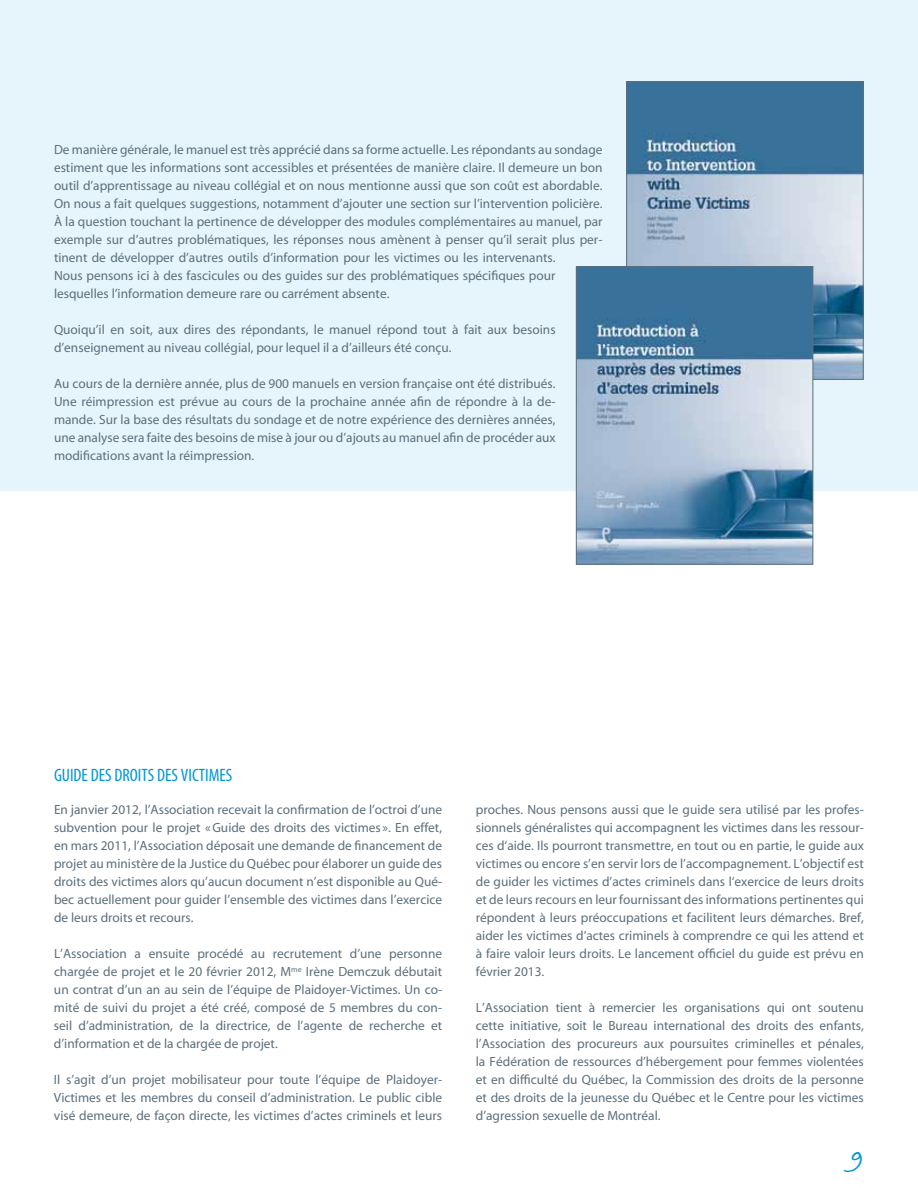
<style>
.page{position:relative;width:918px;height:1188px;background:#fff}
.page>*{position:absolute;margin:0;border:0;box-sizing:border-box;transform-origin:0 0}
.t1{font:24px "Bradley Hand ITCTT Bold";color:#0096d6}
.t2{font:18px "Myriad MM 400 300";color:#0096d6}
.t3{font:13.35px/18px "Myriad MM 400 600";color:#5c6f7c;text-align:justify}
</style>
<div class="page">
<div style="left:0;top:0;width:918px;height:490px;background:#e6f5fb"></div>
<img style="left:628px;top:83px;width:234px;height:295px">
<div style="left:626px;top:81px;width:238px;height:299px;border:1px solid #5c6f7c"></div>
<img style="left:578px;top:268px;width:233px;height:295px">
<div style="left:576px;top:266px;width:237px;height:299px;border:1px solid #5c6f7c"></div>
<p class="t3" style="left:54px;top:141px;width:550px;text-align:left">De manière générale, le manuel est très apprécié dans sa forme actuelle. Les répondants au sondage estiment que les informations sont accessibles et présentées de manière claire. Il demeure un bon outil d’apprentissage au niveau collégial et on nous mentionne aussi que son coût est abordable.<br>On nous a fait quelques suggestions, notamment d’ajouter une section sur l’intervention policière.<br>À la question touchant la pertinence de développer des modules complémentaires au manuel, par exemple sur d’autres problématiques, les réponses nous amènent à penser qu’il serait plus per&shy;tinent de développer d’autres outils d’information pour les victimes ou les intervenants.<br>Nous pensons ici à des fascicules ou des guides sur des problématiques spécifiques pour lesquelles l’information demeure rare ou carrément absente.</p>
<p class="t3" style="left:54px;top:321px;width:503px">Quoiqu’il en soit, aux dires des répondants, le manuel répond tout à fait aux besoins d’enseignement au niveau collégial, pour lequel il a d’ailleurs été conçu.</p>
<p class="t3" style="left:54px;top:375px;width:503px">Au cours de la dernière année, plus de 900 manuels en version française ont été distribués.<br>Une réimpression est prévue au cours de la prochaine année afin de répondre à la de&shy;mande. Sur la base des résultats du sondage et de notre expérience des dernières années, une analyse sera faite des besoins de mise à jour ou d’ajouts au manuel afin de procéder aux modifications avant la réimpression.</p>
<h2 class="t2" style="left:54px;top:767px;width:180px">GUIDE DES DROITS DES VICTIMES</h2>
<p class="t3" style="left:54px;top:801px;width:390px">En janvier 2012, l’Association recevait la confirmation de l’octroi d’une subvention pour le projet «Guide des droits des victimes ». En effet, en mars 2011, l’Association déposait une demande de financement de projet au ministère de la Justice du Québec pour élaborer un guide des droits des victimes alors qu’aucun document n’est disponible au Qué&shy;bec actuellement pour guider l’ensemble des victimes dans l’exercice de leurs droits et recours.</p>
<p class="t3" style="left:54px;top:945px;width:390px">L’Association a ensuite procédé au recrutement d’une personne chargée de projet et le 20 février 2012, M<sup>me</sup> Irène Demczuk débutait un contrat d’un an au sein de l’équipe de Plaidoyer-Victimes. Un co&shy;mité de suivi du projet a été créé, composé de 5 membres du con&shy;seil d’administration, de la directrice, de l’agente de recherche et d’information et de la chargée de projet.</p>
<p class="t3" style="left:54px;top:1071px;width:390px">Il s’agit d’un projet mobilisateur pour toute l’équipe de Plaidoyer-Victimes et les membres du conseil d’administration. Le public cible visé demeure, de façon directe, les victimes d’actes criminels et leurs</p>
<p class="t3" style="left:476px;top:801px;width:390px">proches. Nous pensons aussi que le guide sera utilisé par les profes&shy;sionnels généralistes qui accompagnent les victimes dans les ressour&shy;ces d‘aide. Ils pourront transmettre, en tout ou en partie, le guide aux victimes ou encore s’en servir lors de l’accompagnement. L’objectif est de guider les victimes d’actes criminels dans l‘exercice de leurs droits et de leurs recours en leur fournissant des informations pertinentes qui répondent à leurs préoccupations et facilitent leurs démarches. Bref, aider les victimes d’actes criminels à comprendre ce qui les attend et à faire valoir leurs droits. Le lancement officiel du guide est prévu en février 2013.</p>
<p class="t3" style="left:476px;top:999px;width:390px">L’Association tient à remercier les organisations qui ont soutenu cette initiative, soit le Bureau international des droits des enfants, l’Association des procureurs aux poursuites criminelles et pénales, la Fédération de ressources d’hébergement pour femmes violentées et en difficulté du Québec, la Commission des droits de la personne et des droits de la jeunesse du Québec et le Centre pour les victimes d’agression sexuelle de Montréal.</p>
<h1 class="t1" style="left:851px;top:1145px;width:15px">9</h1>
</div>
